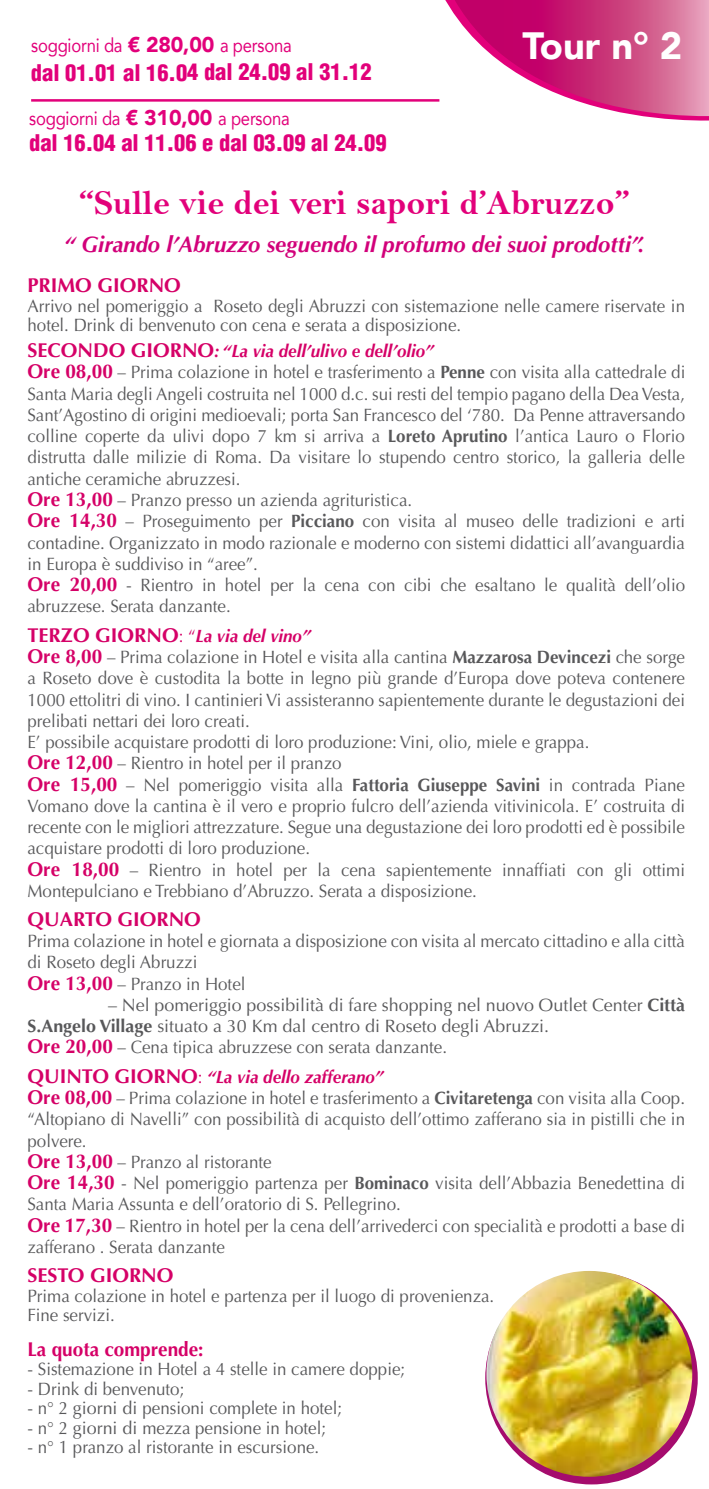
<style>
.page{position:relative;width:709px;height:1489px;background:#fff}
.page>*{position:absolute;margin:0;border:0;box-sizing:border-box;transform-origin:0 0}
.t1{font:900 38px "Avenir";color:#fff}
.t2{font:35px "Bell MT Bold";color:#e2007a}
.t3{font:900 condensed 22.5px "Helvetica LT Std";color:#e2007a}
.t4{font:italic 700 22.5px "Optima";color:#d2007a}
.t5{font:700 20px "Optima";color:#d50067}
.t6{font:700 20px "Optima";color:#d50067;scale:.95 1}
.t7{font:19.25px "Avenir";letter-spacing:-.01em;color:#e2007a;scale:.86 1}
.t8{font:17.75px/21.2px "Optima";color:#58585a;scale:.95 1}
.t9{font:17.75px/21.2px "Optima";color:#58585a}
.s1{font-weight:900;font-size:21.25px}
.s2{font-weight:700;font-size:20px;color:#d50067}
.s3{font-weight:700;font-style:italic;color:#d50067}
.s4{font-weight:700}
.s5{color:#d50067}
</style>
<div class="page">
<svg style="left:485px;top:1271px;width:212px;height:213px;background:#a81b6c"></svg>
<img style="left:486px;top:1270px;width:206px;height:206px;border-radius:103px">
<svg style="left:439px;top:0;width:270px;height:121px"></svg>
<hr style="left:31px;top:99px;width:408px;height:3px;background:#e2007a">
<p class="t7" style="left:31px;top:30px;width:305px">soggiorni da <span class="s1">€ 280,00</span> a persona</p>
<h1 class="t1" style="left:522px;top:13px;width:161px">Tour n° 2</h1>
<p class="t3" style="left:31px;top:58px;width:342px">dal 01.01 al 16.04 dal 24.09 al 31.12</p>
<p class="t7" style="left:29px;top:103px;width:305px">soggiorni da <span class="s1">€ 310,00</span> a persona</p>
<p class="t3" style="left:29px;top:128px;width:359px">dal 16.04 al 11.06 e dal 03.09 al 24.09</p>
<h2 class="t2" style="left:79px;top:182px;width:551px">“Sulle vie dei veri sapori d’Abruzzo”</h2>
<p class="t4" style="left:64px;top:231px;width:581px">“ Girando l’Abruzzo seguendo il profumo dei suoi prodotti”.</p>
<p class="t5" style="left:28px;top:273px;width:155px">PRIMO GIORNO</p>
<p class="t8" style="left:28px;top:296px;width:693px;line-height:19.5px">Arrivo nel pomeriggio a Roseto degli Abruzzi con sistemazione nelle camere riservate in hotel. Drink di benvenuto con cena e serata a disposizione.</p>
<p class="t8" style="left:27px;top:341px;width:694px"><span class="s2">SECONDO GIORNO</span><span class="s3">: “La via dell’ulivo e dell’olio”<br></span><span class="s2">Ore 08,00</span> – Prima colazione in hotel e trasferimento a <span class="s4">Penne</span> con visita alla cattedrale di Santa Maria degli Angeli costruita nel 1000 d.c. sui resti del tempio pagano della Dea Vesta, Sant’Agostino di origini medioevali; porta San Francesco del ‘780. Da Penne attraversando colline coperte da ulivi dopo 7 km si arriva a <span class="s4">Loreto Aprutino</span> l’antica Lauro o Florio distrutta dalle milizie di Roma. Da visitare lo stupendo centro storico, la galleria delle antiche ceramiche abruzzesi.<br><span class="s2">Ore 13,00</span> – Pranzo presso un azienda agrituristica.<br><span class="s2">Ore 14,30</span> – Proseguimento per <span class="s4">Picciano</span> con visita al museo delle tradizioni e arti contadine. Organizzato in modo razionale e moderno con sistemi didattici all’avanguardia in Europa è suddiviso in “aree”.<br><span class="s2">Ore 20,00</span> - Rientro in hotel per la cena con cibi che esaltano le qualità dell’olio abruzzese. Serata danzante.</p>
<p class="t8" style="left:27px;top:625px;width:693px"><span class="s2">TERZO GIORNO</span><span class="s5">: “</span><span class="s3">La via del vino”<br></span><span class="s2">Ore 8,00</span> – Prima colazione in Hotel e visita alla cantina <span class="s4">Mazzarosa Devincezi</span> che sorge a Roseto dove è custodita la botte in legno più grande d’Europa dove poteva contenere 1000 ettolitri di vino. I cantinieri Vi assisteranno sapientemente durante le degustazioni dei prelibati nettari dei loro creati.<br>E’ possibile acquistare prodotti di loro produzione: Vini, olio, miele e grappa.<br><span class="s2">Ore 12,00</span> – Rientro in hotel per il pranzo<br><span class="s2">Ore 15,00</span> – Nel pomeriggio visita alla <span class="s4">Fattoria Giuseppe Savini</span> in contrada Piane Vomano dove la cantina è il vero e proprio fulcro dell’azienda vitivinicola. E’ costruita di recente con le migliori attrezzature. Segue una degustazione dei loro prodotti ed è possibile acquistare prodotti di loro produzione.<br><span class="s2">Ore 18,00</span> – Rientro in hotel per la cena sapientemente innaffiati con gli ottimi Montepulciano e Trebbiano d’Abruzzo. Serata a disposizione.</p>
<p class="t5" style="left:28px;top:907px;width:175px">QUARTO GIORNO</p>
<p class="t8" style="left:28px;top:930px;width:693px">Prima colazione in hotel e giornata a disposizione con visita al mercato cittadino e alla città di Roseto degli Abruzzi<br><span class="s2">Ore 13,00</span> – Pranzo in Hotel</p>
<p class="t9" style="left:27px;top:994px;width:659px;text-indent:81px">– Nel pomeriggio possibilità di fare shopping nel nuovo Outlet Center <span class="s4">Città<br>S.Angelo Village</span> situato a 30 Km dal centro di Roseto degli Abruzzi.<br><span class="s2">Ore 20,00</span> – Cena tipica abruzzese con serata danzante.</p>
<p class="t8" style="left:27px;top:1066px;width:693px"><span class="s2">QUINTO GIORNO</span><span class="s5">:</span> <span class="s3">“La via dello zafferano”<br></span><span class="s2">Ore 08,00</span> – Prima colazione in hotel e trasferimento a <span class="s4">Civitaretenga</span> con visita alla Coop. “Altopiano di Navelli” con possibilità di acquisto dell’ottimo zafferano sia in pistilli che in polvere.<br><span class="s2">Ore 13,00</span> – Pranzo al ristorante<br><span class="s2">Ore 14,30</span> - Nel pomeriggio partenza per <span class="s4">Bominaco</span> visita dell’Abbazia Benedettina di Santa Maria Assunta e dell’oratorio di S. Pellegrino.<br><span class="s2">Ore 17,30</span> – Rientro in hotel per la cena dell’arrivederci con specialità e prodotti a base di zafferano . Serata danzante</p>
<p class="t5" style="left:28px;top:1263px;width:147px">SESTO GIORNO</p>
<p class="t8" style="left:28px;top:1286px;width:493px;line-height:19.5px">Prima colazione in hotel e partenza per il luogo di provenienza.<br>Fine servizi.</p>
<p class="t6" style="left:28px;top:1336px;width:187px">La quota comprende:</p>
<p class="t8" style="left:28px;top:1358px;width:399px">- Sistemazione in Hotel a 4 stelle in camere doppie;</p>
<p class="t8" style="left:28px;top:1377px;width:167px">- Drink di benvenuto;</p>
<p class="t8" style="left:28px;top:1397px;width:333px">- n° 2 giorni di pensioni complete in hotel;</p>
<p class="t8" style="left:27px;top:1416px;width:316px">- n° 2 giorni di mezza pensione in hotel;</p>
<p class="t8" style="left:27px;top:1436px;width:309px">- n° 1 pranzo al ristorante in escursione.</p>
</div>
